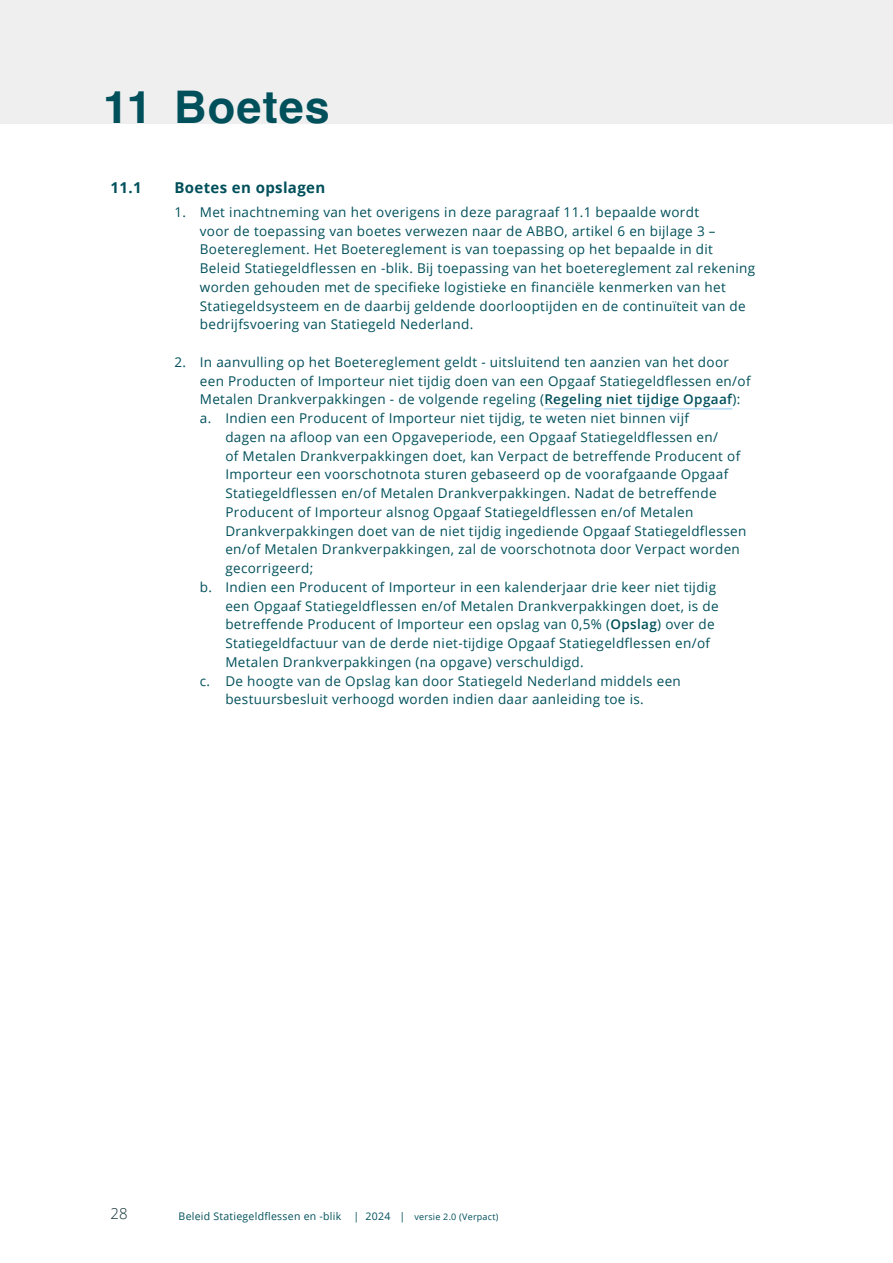
<style>
.page{position:relative;width:893px;height:1263px;background:#fff}
.page>*{position:absolute;margin:0;border:0;box-sizing:border-box;transform-origin:0 0}
.t1{font:700 45px "Helvetica";letter-spacing:.025em;color:#00505b}
.t2{font:700 15px "Open Sans";letter-spacing:.025em;color:#00505b}
.t3{font:300 15px "Open Sans";color:#0d2e33}
.t4{font:13.5px/18.8px "Open Sans";letter-spacing:.025em;color:#00505b}
.t5{font:10.5px "Open Sans";letter-spacing:.025em;color:#00505b}
.s1{font-weight:600}
.s2{font-size:9px}
</style>
<div class="page">
<div style="left:0;top:0;width:893px;height:123px;background:#efefef"></div>
<hr style="left:544px;top:408px;width:188px;height:2px;background:#b4dcf6">
<h1 class="t1" style="left:103px;top:80px;width:50px">11</h1>
<h1 class="t1" style="left:174px;top:80px;width:157px">Boetes</h1>
<p class="t2" style="left:111px;top:177px;width:33px">11.1</p>
<p class="t2" style="left:174px;top:177px;width:153px">Boetes en opslagen</p>
<p class="t4" style="left:200px;top:202px;width:557px;text-indent:-26px">1. Met inachtneming van het overigens in deze paragraaf 11.1 bepaalde wordt<br>voor de toepassing van boetes verwezen naar de ABBO, artikel 6 en bijlage 3 – Boetereglement. Het Boetereglement is van toepassing op het bepaalde in dit Beleid Statiegeldflessen en -blik. Bij toepassing van het boetereglement zal rekening worden gehouden met de specifieke logistieke en financiële kenmerken van het Statiegeldsysteem en de daarbij geldende doorlooptijden en de continuïteit van de bedrijfsvoering van Statiegeld Nederland.</p>
<p class="t4" style="left:174px;top:352px;width:556px">2. In aanvulling op het Boetereglement geldt - uitsluitend ten aanzien van het door</p>
<p class="t4" style="left:200px;top:371px;width:552px">een Producten of Importeur niet tijdig doen van een Opgaaf Statiegeldflessen en/of</p>
<p class="t4" style="left:200px;top:390px;width:542px">Metalen Drankverpakkingen - de volgende regeling (<span class="s1">Regeling niet tijdige Opgaaf</span>):</p>
<p class="t4" style="left:200px;top:408px;width:491px">a. Indien een Producent of Importeur niet tijdig, te weten niet binnen vijf</p>
<p class="t4" style="left:225px;top:427px;width:494px">dagen na afloop van een Opgaveperiode, een Opgaaf Statiegeldflessen en/</p>
<p class="t4" style="left:225px;top:446px;width:516px">of Metalen Drankverpakkingen doet, kan Verpact de betreffende Producent of</p>
<p class="t4" style="left:225px;top:465px;width:504px">Importeur een voorschotnota sturen gebaseerd op de voorafgaande Opgaaf</p>
<p class="t4" style="left:225px;top:483px;width:493px">Statiegeldflessen en/of Metalen Drankverpakkingen. Nadat de betreffende</p>
<p class="t4" style="left:225px;top:502px;width:469px">Producent of Importeur alsnog Opgaaf Statiegeldflessen en/of Metalen</p>
<p class="t4" style="left:225px;top:521px;width:522px">Drankverpakkingen doet van de niet tijdig ingediende Opgaaf Statiegeldflessen</p>
<p class="t4" style="left:225px;top:540px;width:516px">en/of Metalen Drankverpakkingen, zal de voorschotnota door Verpact worden</p>
<p class="t4" style="left:225px;top:558px;width:89px">gecorrigeerd;</p>
<p class="t4" style="left:200px;top:577px;width:518px">b. Indien een Producent of Importeur in een kalenderjaar drie keer niet tijdig</p>
<p class="t4" style="left:225px;top:596px;width:495px">een Opgaaf Statiegeldflessen en/of Metalen Drankverpakkingen doet, is de</p>
<p class="t4" style="left:225px;top:615px;width:491px">betreffende Producent of Importeur een opslag van 0,5% (<span class="s1">Opslag</span>) over de</p>
<p class="t4" style="left:225px;top:633px;width:486px">Statiegeldfactuur van de derde niet-tijdige Opgaaf Statiegeldflessen en/of</p>
<p class="t4" style="left:225px;top:652px;width:360px">Metalen Drankverpakkingen (na opgave) verschuldigd.</p>
<p class="t4" style="left:200px;top:671px;width:482px">c. De hoogte van de Opslag kan door Statiegeld Nederland middels een</p>
<p class="t4" style="left:225px;top:690px;width:420px">bestuursbesluit verhoogd worden indien daar aanleiding toe is.</p>
<p class="t3" style="left:111px;top:1203px;width:19px">28</p>
<p class="t5" style="left:179px;top:1209px;width:321px">Beleid Statiegeldflessen en -blik | 2024 | <span class="s2">versie 2.0 (Verpact)</span></p>
</div>
